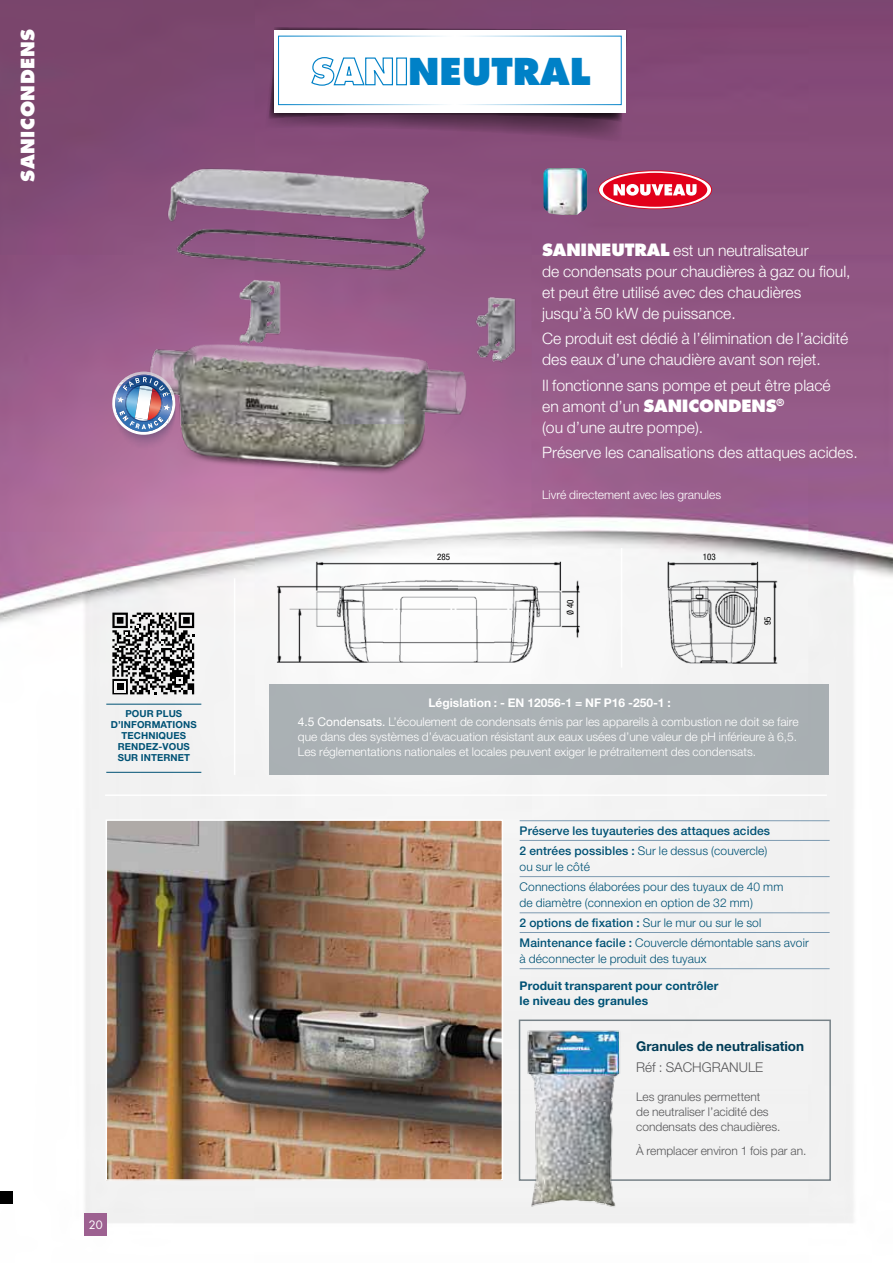
<style>
.page{position:relative;width:893px;height:1263px;background:#fff}
.page>*{position:absolute;margin:0;border:0;box-sizing:border-box;transform-origin:0 0}
.t1{font:800 36px "Futura";color:#0081c7}
.t2{font:800 18px "Futura";letter-spacing:.03em;color:#fff}
.t3{font:800 16.5px "Futura";color:#fff}
.t4{font:300 15.75px/21px "Helvetica Neue";color:#fff}
.t5{font:700 13.5px/21.1px "Helvetica Neue";color:#003c57}
.t6{font:300 12px/19.2px "Helvetica Neue";color:#fff;text-align:center}
.t7{font:300 12px/19.6px "Helvetica Neue";letter-spacing:.01em;color:#005275}
.t8{font:300 12px/15px "Helvetica Neue";color:#58585a}
.t9{font:500 12px/19.6px "Helvetica Neue";letter-spacing:.01em;color:#005275}
.t10{font:700 12px/15px "Helvetica Neue";letter-spacing:.01em;color:#005275}
.t11{font:11.25px "Futura";color:#fff}
.t12{font:700 9.6px/10.8px "Helvetica Neue";letter-spacing:.01em;color:#005275;text-align:center}
.t13{font:condensed 9px "Helvetica Neue";color:#000}
.s1{font-family:"Futura";font-weight:800;font-size:16.5px}
.s2{font-weight:700}
.s3{font-weight:400}
.s4{font-weight:300}
.s5{font-weight:500}
.s6{font-weight:300;color:#58585a}
</style>
<div class="page">
<img style="left:0;top:0;width:893px;height:1236px">
<div style="left:85px;top:1213px;width:22px;height:22px;background:#9d6191"></div>
<svg style="left:264px;top:27px;width:365px;height:117px"></svg>
<hr style="left:520px;top:820px;width:310px;height:1px;background:#7d9ab1">
<hr style="left:520px;top:840px;width:310px;height:1px;background:#7d9ab1">
<hr style="left:520px;top:876px;width:310px;height:1px;background:#7d9ab1">
<hr style="left:520px;top:912px;width:310px;height:1px;background:#7d9ab1">
<hr style="left:520px;top:932px;width:310px;height:1px;background:#7d9ab1">
<hr style="left:520px;top:968px;width:310px;height:1px;background:#7d9ab1">
<img style="left:130px;top:149px;width:419px;height:377px">
<img style="left:265px;top:541px;width:325px;height:149px">
<img style="left:659px;top:541px;width:127px;height:143px">
<hr style="left:234px;top:578px;width:1px;height:197px;background:#fff">
<hr style="left:621px;top:548px;width:1px;height:120px;background:#fff">
<hr style="left:105px;top:794px;width:722px;height:2px;background:#fff">
<img style="left:109px;top:822px;width:391px;height:356px">
<div style="left:106px;top:819px;width:397px;height:362px;border:2px solid #fff"></div>
<svg style="left:110px;top:610px;width:86px;height:87px"></svg>
<svg style="left:112px;top:613px;width:82px;height:81px"></svg>
<hr style="left:106px;top:772px;width:95px;height:1px;background:#005275">
<hr style="left:106px;top:704px;width:95px;height:1px;background:#005275">
<div style="left:519px;top:1019px;width:312px;height:162px;border:2px solid #768187"></div>
<div style="left:269px;top:684px;width:559px;height:91px;background:#aab1b4"></div>
<img style="left:508px;top:1025px;width:133px;height:189px">
<svg style="left:115px;top:376px;width:61px;height:76px"></svg>
<img style="left:174px;top:394px;width:2px;height:29px">
<img style="left:112px;top:372px;width:62px;height:63px">
<img style="left:543px;top:168px;width:44px;height:47px">
<svg style="left:599px;top:171px;width:112px;height:37px"></svg>
<div style="left:0;top:1191px;width:13px;height:12px;background:#000"></div>
<p class="t2" style="left:17px;top:182px;width:154px;rotate:-90deg">SANICONDENS</p>
<p class="t12" style="left:111px;top:708px;width:87px">Pour plus d’informations techniques rendez-vous sur internet</p>
<p class="t11" style="left:89px;top:1217px;width:16px">20</p>
<p class="t1" style="left:408px;top:49px;width:184px">NEUTRAL</p>
<p class="t3" style="left:542px;top:240px;width:37px">SANINEUTR</p>
<p class="t4" style="left:542px;top:240px;width:310px;text-indent:105px"><span class="s1">AL</span> est un neutralisateur<br>de condensats pour chaudières à gaz ou fioul, et peut être utilisé avec des chaudières jusqu’à 50 kW de puissance.</p>
<p class="t4" style="left:542px;top:328px;width:308px">Ce produit est dédié à l’élimination de l’acidité des eaux d’une chaudière avant son rejet.</p>
<p class="t4" style="left:542px;top:374px;width:290px">Il fonctionne sans pompe et peut être placé en amont d’un <span class="s1">SANICONDEN</span></p>
<p class="t3" style="left:766px;top:395px;width:20px">S<sup>®</sup></p>
<p class="t4" style="left:542px;top:414px;width:317px;line-height:25.2px">(ou d’une autre pompe).<br>Préserve les canalisations des attaques acides.</p>
<p class="t6" style="left:542px;top:485px;width:180px">Livré directement avec les granules</p>
<p class="t13" style="left:437px;top:552px;width:14px">285</p>
<p class="t13" style="left:703px;top:552px;width:14px">103</p>
<p class="t13" style="left:565px;top:615px;width:17px;rotate:-90deg">Ø 40</p>
<p class="t13" style="left:762px;top:625px;width:10px;rotate:-90deg">95</p>
<p class="t6" style="left:298px;top:693px;width:502px"><span class="s2">Législation : - EN 12056-1 = NF P16 -250-1 :<br></span><span class="s3">4.5 Condensats.</span> L’écoulement de condensats émis par les appareils à combustion ne doit se faire</p>
<p class="t6" style="left:298px;top:729px;width:501px;line-height:15px;text-align:left">que dans des systèmes d’évacuation résistant aux eaux usées d’une valeur de pH inférieure à 6,5.<br>Les réglementations nationales et locales peuvent exiger le prétraitement des condensats.</p>
<p class="t9" style="left:520px;top:821px;width:252px">Préserve les tuyauteries des attaques acides<br>2 entrées possibles : <span class="s4">Sur le dessus (couvercle)</span></p>
<p class="t7" style="left:520px;top:857px;width:265px">ou sur le côté<br>Connections élaborées pour des tuyaux de 40 mm</p>
<p class="t7" style="left:520px;top:893px;width:291px">de diamètre (connexion en option de 32 mm)<br><span class="s5">2 options de fixation :</span> Sur le mur ou sur le sol<br><span class="s5">Maintenance facile :</span> Couvercle démontable sans avoir</p>
<p class="t7" style="left:520px;top:949px;width:188px">à déconnecter le produit des tuyaux</p>
<p class="t10" style="left:520px;top:978px;width:200px">Produit transparent pour contrôler le niveau des granules</p>
<p class="t5" style="left:636px;top:1035px;width:170px">Granules de neutralisation<br><span class="s6">Réf : SACHGRANULE</span></p>
<p class="t8" style="left:636px;top:1089px;width:146px">Les granules permettent<br>de neutraliser l’acidité des condensats des chaudières.</p>
<p class="t8" style="left:636px;top:1143px;width:172px">À remplacer environ 1 fois par an.</p>
</div>
